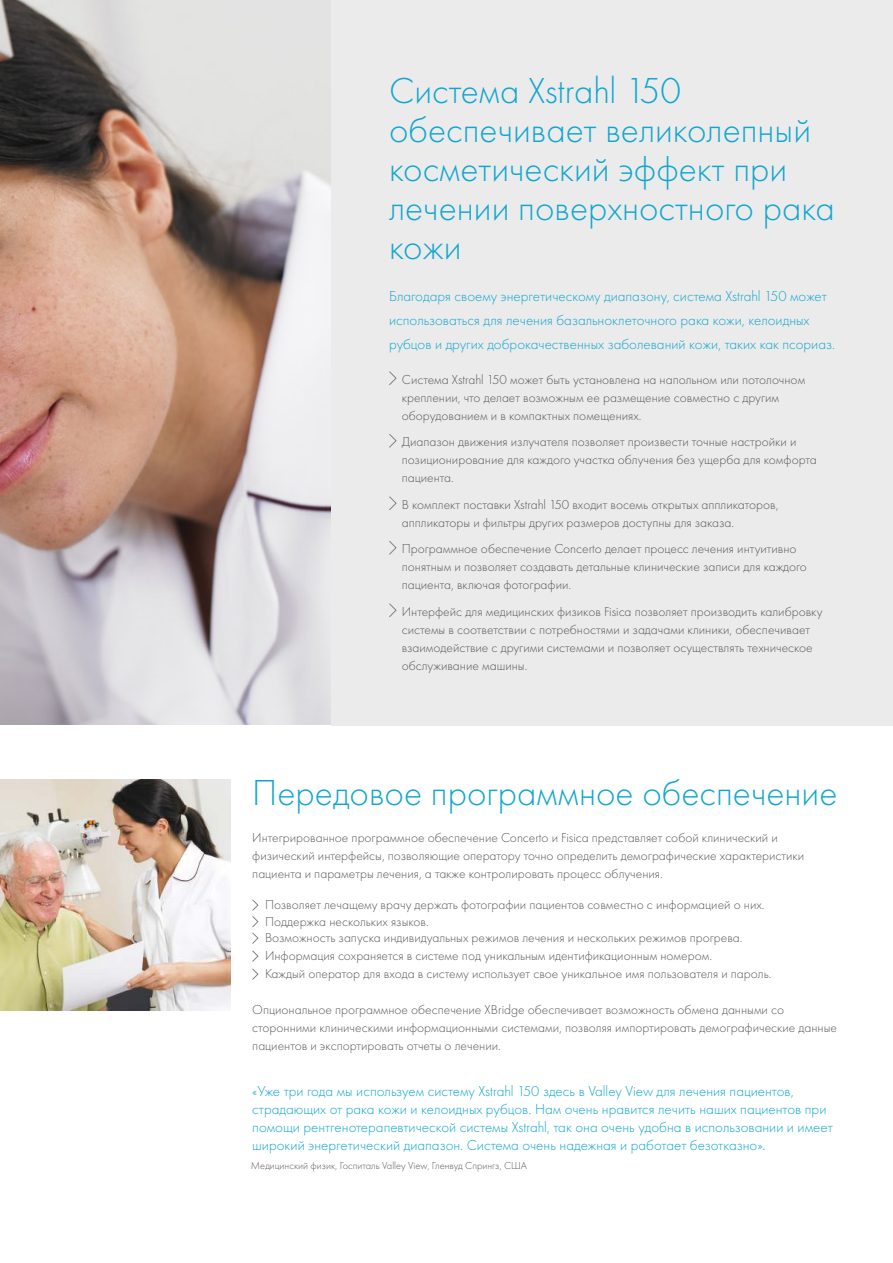
<style>
.page{position:relative;width:893px;height:1263px;background:#fff}
.page>*{position:absolute;margin:0;border:0;box-sizing:border-box;transform-origin:0 0}
.t1{font:300 37.5px/39px "Futura PT";color:#11a6cf}
.t2{font:300 15px/18px "Futura PT";color:#11a6cf}
.t3{font:300 13.5px/18px "Futura PT";color:#58595b}
.t4{font:300 10.5px "Futura PT";color:#58595b}
</style>
<div class="page">
<img style="left:0;top:0;width:332px;height:725px">
<div style="left:332px;top:0;width:561px;height:725px;background:#ebebeb"></div>
<svg style="left:389px;top:371px;width:8px;height:14px"></svg>
<svg style="left:389px;top:434px;width:8px;height:14px"></svg>
<svg style="left:389px;top:496px;width:8px;height:14px"></svg>
<svg style="left:389px;top:541px;width:8px;height:14px"></svg>
<svg style="left:389px;top:603px;width:8px;height:14px"></svg>
<img style="left:0;top:780px;width:231px;height:230px">
<svg style="left:252px;top:899px;width:7px;height:45px"></svg>
<svg style="left:252px;top:950px;width:7px;height:12px"></svg>
<svg style="left:252px;top:968px;width:7px;height:12px"></svg>
<h1 class="t1" style="left:389px;top:74px;width:447px">Система Xstrahl 150 обеспечивает великолепный косметический эффект при лечении поверхностного рака кожи</h1>
<p class="t2" style="left:389px;top:285px;width:448px;line-height:24px">Благодаря своему энергетическому диапазону, система Xstrahl 150 может использоваться для лечения базальноклеточного рака кожи, келоидных рубцов и других доброкачественных заболеваний кожи, таких как псориаз.</p>
<p class="t3" style="left:402px;top:371px;width:405px">Система Xstrahl 150 может быть установлена на напольном или потолочном креплении, что делает возможным ее размещение совместно с другим оборудованием и в компактных помещениях.</p>
<p class="t3" style="left:402px;top:434px;width:416px">Диапазон движения излучателя позволяет произвести точные настройки и позиционирование для каждого участка облучения без ущерба для комфорта пациента.</p>
<p class="t3" style="left:402px;top:496px;width:378px">В комплект поставки Xstrahl 150 входит восемь открытых аппликаторов, аппликаторы и фильтры других размеров доступны для заказа.</p>
<p class="t3" style="left:402px;top:541px;width:407px">Программное обеспечение Concerto делает процесс лечения интуитивно понятным и позволяет создавать детальные клинические записи для каждого пациента, включая фотографии.</p>
<p class="t3" style="left:402px;top:603px;width:422px">Интерфейс для медицинских физиков Fisica позволяет производить калибровку системы в соответствии с потребностями и задачами клиники, обеспечивает взаимодействие с другими системами и позволяет осуществлять техническое обслуживание машины.</p>
<h1 class="t1" style="left:252px;top:776px;width:587px">Передовое программное обеспечение</h1>
<p class="t3" style="left:252px;top:829px;width:553px">Интегрированное программное обеспечение Concerto и Fisica представляет собой клинический и физический интерфейсы, позволяющие оператору точно определить демографические характеристики пациента и параметры лечения, а также контролировать процесс облучения.</p>
<p class="t3" style="left:265px;top:897px;width:501px;line-height:16.5px">Позволяет лечащему врачу держать фотографии пациентов совместно с информацией о них.<br>Поддержка нескольких языков.<br>Возможность запуска индивидуальных режимов лечения и нескольких режимов прогрева.</p>
<p class="t3" style="left:265px;top:948px;width:508px">Информация сохраняется в системе под уникальным идентификационным номером.<br>Каждый оператор для входа в систему использует свое уникальное имя пользователя и пароль.</p>
<p class="t3" style="left:252px;top:1002px;width:586px">Опциональное программное обеспечение XBridge обеспечивает возможность обмена данными со сторонними клиническими информационными системами, позволяя импортировать демографические данные пациентов и экспортировать отчеты о лечении.</p>
<p class="t2" style="left:252px;top:1083px;width:582px">«Уже три года мы используем систему Xstrahl 150 здесь в Valley View для лечения пациентов, страдающих от рака кожи и келоидных рубцов. Нам очень нравится лечить наших пациентов при помощи рентгенотерапевтической системы Xstrahl, так она очень удобна в использовании и имеет широкий энергетический диапазон. Система очень надежная и работает безотказно».</p>
<p class="t4" style="left:251px;top:1161px;width:278px">Медицинский физик, Госпиталь Valley View, Гленвуд Спрингз, США</p>
</div>
